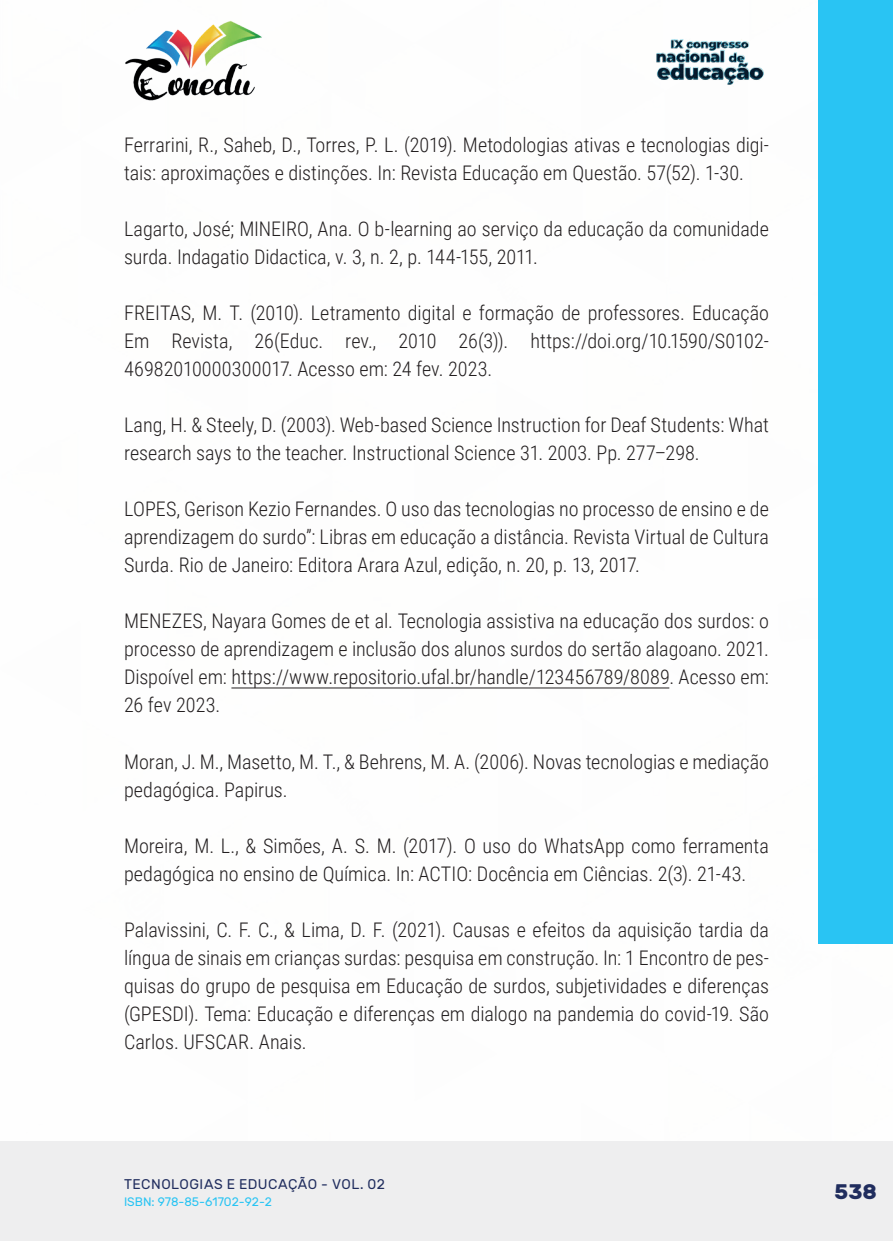
<style>
.page{position:relative;width:893px;height:1241px;background:#fff}
.page>*{position:absolute;margin:0;border:0;box-sizing:border-box;transform-origin:0 0}
.t1{font:700 21px "Rubik";color:#202d5e}
._17_REFERENCIAS{font:300 20.12px/28px "Roboto Condensed";color:#231f20}
.t2{font:14px "Rubik";letter-spacing:.035em;color:#202d5e}
.t3{font:12.25px "Rubik";color:#29c4f3}
</style>
<div class="page">
<div style="left:0;top:1141px;width:893px;height:99px;background:#eeeeef"></div>
<div style="left:819px;top:0;width:74px;height:943px;background:#29c4f3"></div>
<img style="left:125px;top:20px;width:137px;height:81px">
<img style="left:656px;top:39px;width:108px;height:46px">
<hr style="left:231px;top:687px;width:438px;height:1px;background:#231f20">
<p class="_17_REFERENCIAS" style="left:124px;top:130px;width:646px">Ferrarini, R., Saheb, D., Torres, P. L. (2019). Metodologias ativas e tecnologias digi&shy;tais: aproximações e distinções. In: Revista Educação em Questão. 57(52). 1-30.</p>
<p class="_17_REFERENCIAS" style="left:124px;top:214px;width:646px">Lagarto, José; MINEIRO, Ana. O b-learning ao serviço da educação da comunidade surda. Indagatio Didactica, v. 3, n. 2, p. 144-155, 2011.</p>
<p class="_17_REFERENCIAS" style="left:124px;top:298px;width:646px;text-align:justify">FREITAS, M. T. (2010). Letramento digital e formação de professores. Educação Em Revista, 26(Educ. rev., 2010 26(3)). https://doi.org/10.1590/S0102- 46982010000300017. Acesso em: 24 fev. 2023.</p>
<p class="_17_REFERENCIAS" style="left:124px;top:410px;width:646px">Lang, H. &amp; Steely, D. (2003). Web-based Science Instruction for Deaf Students: What research says to the teacher. Instructional Science 31. 2003. Pp. 277–298.</p>
<p class="_17_REFERENCIAS" style="left:124px;top:494px;width:646px;text-align:justify">LOPES, Gerison Kezio Fernandes. O uso das tecnologias no processo de ensino e de aprendizagem do surdo”: Libras em educação a distância. Revista Virtual de Cultura Surda. Rio de Janeiro: Editora Arara Azul, edição, n. 20, p. 13, 2017.</p>
<p class="_17_REFERENCIAS" style="left:124px;top:606px;width:646px;text-align:justify">MENEZES, Nayara Gomes de et al. Tecnologia assistiva na educação dos surdos: o processo de aprendizagem e inclusão dos alunos surdos do sertão alagoano. 2021.<br>Dispoível em: https://www.repositorio.ufal.br/handle/123456789/8089. Acesso em:<br>26 fev 2023.</p>
<p class="_17_REFERENCIAS" style="left:124px;top:746px;width:646px">Moran, J. M., Masetto, M. T., &amp; Behrens, M. A. (2006). Novas tecnologias e mediação pedagógica. Papirus.</p>
<p class="_17_REFERENCIAS" style="left:124px;top:830px;width:646px">Moreira, M. L., &amp; Simões, A. S. M. (2017). O uso do WhatsApp como ferramenta pedagógica no ensino de Química. In: ACTIO: Docência em Ciências. 2(3). 21-43.</p>
<p class="_17_REFERENCIAS" style="left:124px;top:914px;width:646px;text-align:justify">Palavissini, C. F. C., &amp; Lima, D. F. (2021). Causas e efeitos da aquisição tardia da língua de sinais em crianças surdas: pesquisa em construção. In: 1 Encontro de pes&shy;quisas do grupo de pesquisa em Educação de surdos, subjetividades e diferenças (GPESDI). Tema: Educação e diferenças em dialogo na pandemia do covid-19. São Carlos. UFSCAR. Anais.</p>
<p class="t2" style="left:124px;top:1175px;width:263px">TECNOLOGIAS E EDUCAÇÃO - VOL. 02</p>
<p class="t3" style="left:124px;top:1194px;width:150px">ISBN: 978-85-61702-92-2</p>
<p class="t1" style="left:835px;top:1179px;width:44px">538</p>
</div>
